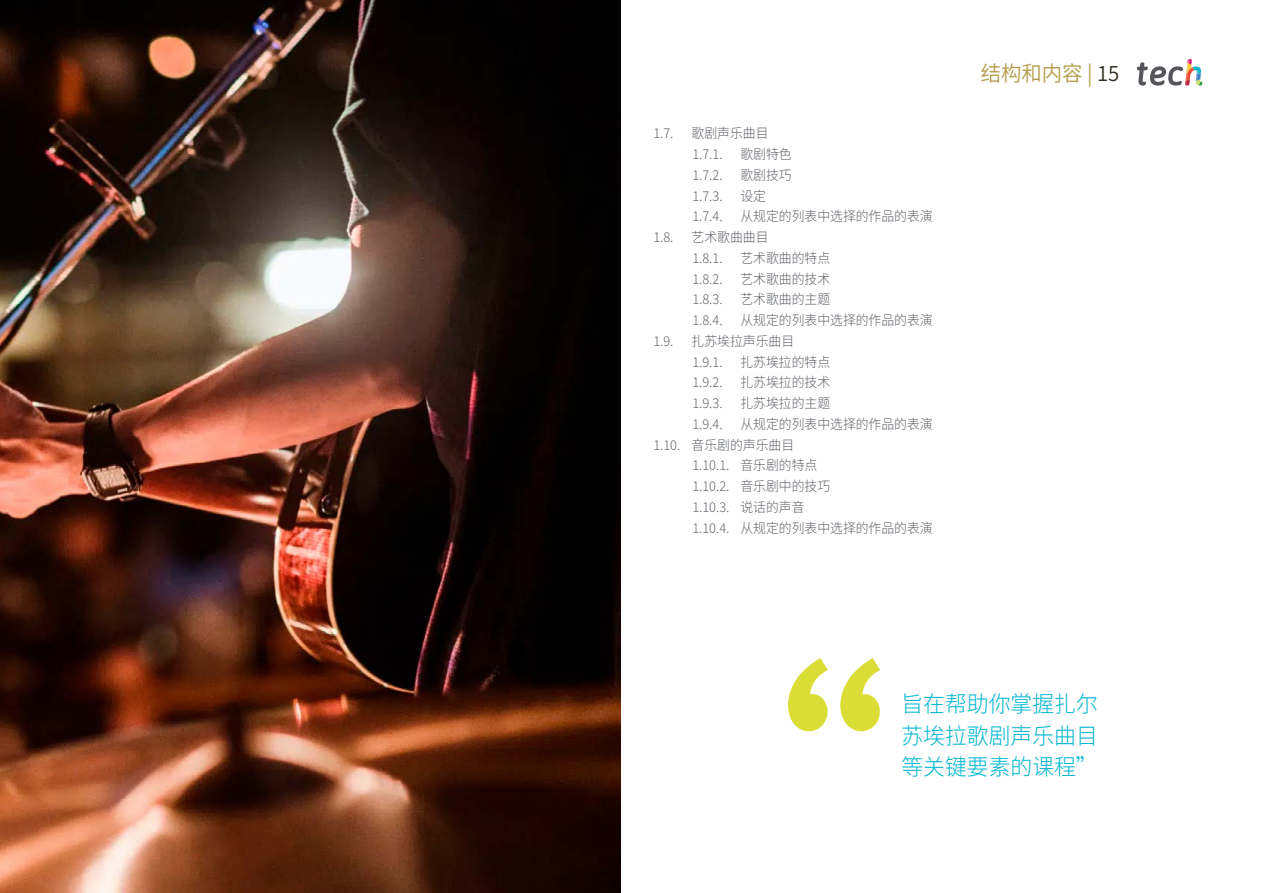
<style>
.page{position:relative;width:1263px;height:893px;background:#fff}
.page>*{position:absolute;margin:0;border:0;box-sizing:border-box;transform-origin:0 0}
.t1{font:300 22.5px/31.5px "Source Han Sans CN";color:#00b7d1;text-align:justify}
.t2{font:21px "Source Han Sans CN";color:#b49c4b}
.t3{font:300 13.5px/20.7px "Source Han Sans CN";color:#61646a;scale:.95 1}
.s1{color:#312e20}
</style>
<div class="page">
<svg style="left:1137px;top:59px;width:65px;height:27px"></svg>
<img style="left:0;top:0;width:621px;height:893px">
<svg style="left:788px;top:658px;width:92px;height:73px"></svg>
<p class="t3" style="left:653px;top:123px;width:23px">1.7.</p>
<p class="t3" style="left:692px;top:123px;width:83px">歌剧声乐曲目<br>1.7.1.</p>
<p class="t3" style="left:740px;top:144px;width:55px">歌剧特色</p>
<p class="t3" style="left:692px;top:165px;width:33px">1.7.2.</p>
<p class="t3" style="left:740px;top:165px;width:55px">歌剧技巧</p>
<p class="t3" style="left:692px;top:186px;width:33px">1.7.3.</p>
<p class="t3" style="left:740px;top:186px;width:29px">设定</p>
<p class="t3" style="left:692px;top:206px;width:33px">1.7.4.</p>
<p class="t3" style="left:740px;top:206px;width:204px">从规定的列表中选择的作品的表演</p>
<p class="t3" style="left:653px;top:227px;width:23px">1.8.</p>
<p class="t3" style="left:692px;top:227px;width:83px">艺术歌曲曲目<br>1.8.1.</p>
<p class="t3" style="left:740px;top:248px;width:96px">艺术歌曲的特点</p>
<p class="t3" style="left:692px;top:269px;width:33px">1.8.2.</p>
<p class="t3" style="left:740px;top:269px;width:96px">艺术歌曲的技术</p>
<p class="t3" style="left:692px;top:289px;width:33px">1.8.3.</p>
<p class="t3" style="left:740px;top:289px;width:96px">艺术歌曲的主题</p>
<p class="t3" style="left:692px;top:310px;width:33px">1.8.4.</p>
<p class="t3" style="left:740px;top:310px;width:204px">从规定的列表中选择的作品的表演</p>
<p class="t3" style="left:653px;top:331px;width:23px">1.9.</p>
<p class="t3" style="left:692px;top:331px;width:109px">扎苏埃拉声乐曲目<br>1.9.1.</p>
<p class="t3" style="left:740px;top:352px;width:96px">扎苏埃拉的特点</p>
<p class="t3" style="left:692px;top:372px;width:33px">1.9.2.</p>
<p class="t3" style="left:740px;top:372px;width:96px">扎苏埃拉的技术</p>
<p class="t3" style="left:692px;top:393px;width:33px">1.9.3.</p>
<p class="t3" style="left:740px;top:393px;width:96px">扎苏埃拉的主题</p>
<p class="t3" style="left:692px;top:414px;width:33px">1.9.4.</p>
<p class="t3" style="left:740px;top:414px;width:204px">从规定的列表中选择的作品的表演</p>
<p class="t3" style="left:653px;top:435px;width:150px">1.10. 音乐剧的声乐曲目</p>
<p class="t3" style="left:692px;top:455px;width:133px">1.10.1. 音乐剧的特点</p>
<p class="t3" style="left:692px;top:476px;width:147px">1.10.2. 音乐剧中的技巧</p>
<p class="t3" style="left:692px;top:497px;width:120px">1.10.3. 说话的声音</p>
<p class="t3" style="left:692px;top:518px;width:255px">1.10.4. 从规定的列表中选择的作品的表演</p>
<h2 class="t2" style="left:981px;top:61px;width:140px">结构和内容 | <span class="s1">15</span></h2>
<h1 class="t1" style="left:901px;top:689px;width:198px">旨在帮助你掌握扎尔苏埃拉歌剧声乐曲目等关键要素的课程”</h1>
</div>
